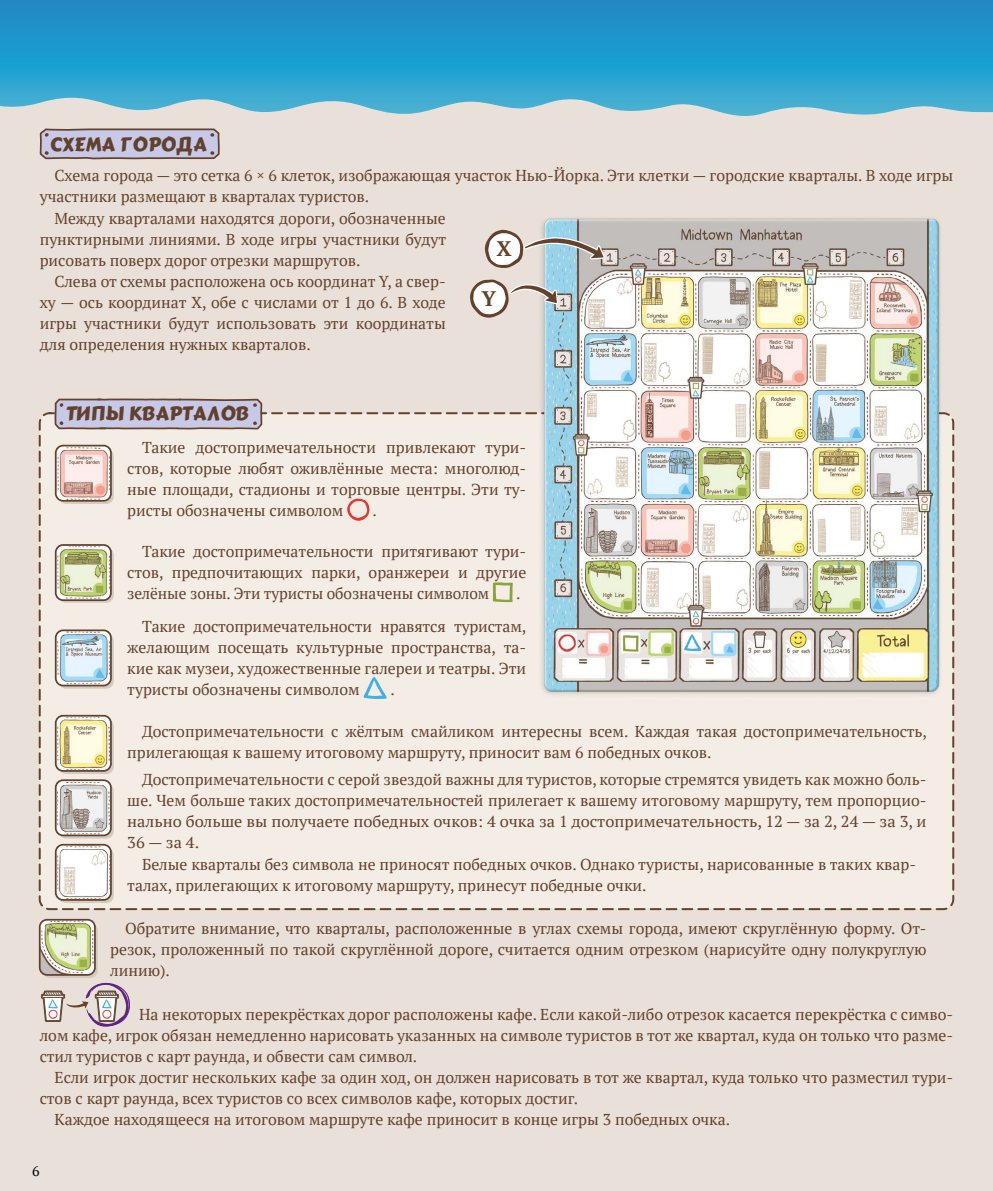
<style>
.page{position:relative;width:993px;height:1191px;background:#fff}
.page>*{position:absolute;margin:0;border:0;box-sizing:border-box;transform-origin:0 0}
.t1{font:700 21px "PT Serif";color:#63412c}
.t2{font:19.25px "Carter One Multi Cyr";letter-spacing:.01em;color:#62412c}
.t3{font:15.75px/21px "PT Serif";color:#63412c;text-align:justify}
.t4{font:14px "PT Serif";color:#000}
</style>
<div class="page">
<div style="left:0;top:0;width:992px;height:1191px;background:#e9e0d9"></div>
<svg style="left:0;top:0;width:992px;height:116px;background:#34a0ce"></svg>
<div style="left:40px;top:413px;width:912px;height:496px;background:#f4ede6;border-radius:10px"></div>
<img style="left:529px;top:218px;width:423px;height:477px">
<svg style="left:59px;top:449px;width:55px;height:55px"></svg>
<img style="left:56px;top:446px;width:54px;height:54px">
<div style="left:55px;top:445px;width:57px;height:56px;border:2px solid #63412c;border-radius:7px"></div>
<div style="left:59px;top:547px;width:55px;height:56px;background:#d4cabf;border-radius:8px"></div>
<img style="left:58px;top:547px;width:51px;height:51px">
<div style="left:55px;top:544px;width:57px;height:57px;border:2px solid #63412c;border-radius:7px"></div>
<svg style="left:59px;top:633px;width:55px;height:55px"></svg>
<img style="left:56px;top:632px;width:54px;height:53px">
<div style="left:55px;top:629px;width:57px;height:57px;border:2px solid #63412c;border-radius:7px"></div>
<svg style="left:59px;top:719px;width:55px;height:55px"></svg>
<img style="left:56px;top:715px;width:55px;height:56px">
<div style="left:55px;top:715px;width:57px;height:56px;border:2px solid #63412c;border-radius:7px"></div>
<svg style="left:59px;top:783px;width:55px;height:55px"></svg>
<img style="left:56px;top:782px;width:55px;height:53px">
<div style="left:55px;top:779px;width:57px;height:57px;border:2px solid #63412c;border-radius:7px"></div>
<svg style="left:59px;top:848px;width:55px;height:55px"></svg>
<img style="left:56px;top:844px;width:55px;height:56px">
<div style="left:55px;top:844px;width:57px;height:56px;border:2px solid #63412c;border-radius:7px"></div>
<div style="left:43px;top:923px;width:55px;height:55px;background:#d4cabf;border-radius:8px"></div>
<img style="left:40px;top:919px;width:55px;height:54px">
<div style="left:39px;top:919px;width:57px;height:56px;border:2px solid #63412c;border-radius:7px"></div>
<svg style="left:470px;top:279px;width:89px;height:39px"></svg>
<svg style="left:484px;top:229px;width:122px;height:39px"></svg>
<svg style="left:41px;top:973px;width:89px;height:54px"></svg>
<svg style="left:39px;top:128px;width:181px;height:32px;background:#bdb9ce"></svg>
<svg style="left:347px;top:498px;width:22px;height:23px"></svg>
<svg style="left:492px;top:582px;width:20px;height:20px"></svg>
<svg style="left:363px;top:677px;width:23px;height:22px"></svg>
<svg style="left:53px;top:398px;width:210px;height:32px;background:#bdb9ce"></svg>
<p class="t2" style="left:50px;top:128px;width:158px">СХЕМА ГОРОДА</p>
<p class="t3" style="left:55px;top:165px;width:899px">Схема города — это сетка 6 × 6 клеток, изображающая участок Нью-Йорка. Эти клетки — городские кварталы. В ходе игры</p>
<p class="t3" style="left:40px;top:186px;width:331px">участники размещают в кварталах туристов.</p>
<p class="t3" style="left:55px;top:207px;width:392px">Между кварталами находятся дороги, обозначенные</p>
<p class="t3" style="left:40px;top:228px;width:408px">пунктирными линиями. В ходе игры участники будут</p>
<p class="t3" style="left:40px;top:249px;width:322px">рисовать поверх дорог отрезки маршрутов.</p>
<p class="t3" style="left:55px;top:270px;width:392px">Слева от схемы расположена ось координат Y, а свер-</p>
<p class="t3" style="left:40px;top:291px;width:407px">ху — ось координат X, обе с числами от 1 до 6. В ходе</p>
<p class="t3" style="left:40px;top:312px;width:407px">игры участники будут использовать эти координаты</p>
<p class="t3" style="left:40px;top:333px;width:272px">для определения нужных кварталов.</p>
<h1 class="t1" style="left:496px;top:234px;width:17px">X</h1>
<h1 class="t1" style="left:481px;top:284px;width:16px">Y</h1>
<p class="t2" style="left:66px;top:397px;width:185px">ТИПЫ КВАРТАЛОВ</p>
<p class="t3" style="left:127px;top:436px;width:400px;text-indent:15px">Такие достопримечательности привлекают тури&shy;стов, которые любят оживлённые места: многолюд&shy;ные площади, стадионы и торговые центры. Эти ту&shy;ристы обозначены символом</p>
<p class="t3" style="left:372px;top:499px;width:6px">.</p>
<p class="t3" style="left:127px;top:540px;width:400px;text-indent:15px">Такие достопримечательности притягивают тури&shy;стов, предпочитающих парки, оранжереи и другие зелёные зоны. Эти туристы обозначены символом</p>
<p class="t3" style="left:142px;top:576px;width:385px;line-height:33.6px;text-indent:374px">.<br>Такие достопримечательности нравятся туристам,</p>
<p class="t3" style="left:127px;top:637px;width:400px">желающим посещать культурные пространства, та&shy;кие как музеи, художественные галереи и театры. Эти туристы обозначены символом</p>
<p class="t3" style="left:390px;top:679px;width:6px">.</p>
<p class="t3" style="left:127px;top:720px;width:801px;text-indent:15px">Достопримечательности с жёлтым смайликом интересны всем. Каждая такая достопримечательность, прилегающая к вашему итоговому маршруту, приносит вам 6 победных очков.</p>
<p class="t3" style="left:127px;top:769px;width:800px;text-indent:15px">Достопримечательности с серой звездой важны для туристов, которые стремятся увидеть как можно боль&shy;ше. Чем больше таких достопримечательностей прилегает к вашему итоговому маршруту, тем пропорцио&shy;нально больше вы получаете победных очков: 4 очка за 1 достопримечательность, 12 — за 2, 24 — за 3, и 36 — за 4.</p>
<p class="t3" style="left:127px;top:853px;width:790px;text-indent:15px">Белые кварталы без символа не приносят победных очков. Однако туристы, нарисованные в таких квар&shy;талах, прилегающих к итоговому маршруту, принесут победные очки.</p>
<p class="t3" style="left:110px;top:917px;width:817px;text-indent:15px">Обратите внимание, что кварталы, расположенные в углах схемы города, имеют скруглённую форму. От&shy;резок, проложенный по такой скруглённой дороге, считается одним отрезком (нарисуйте одну полукруглую линию).</p>
<p class="t3" style="left:40px;top:1003px;width:914px;text-indent:99px">На некоторых перекрёстках дорог расположены кафе. Если какой-либо отрезок касается перекрёстка с симво&shy;лом кафе, игрок обязан немедленно нарисовать указанных на символе туристов в тот же квартал, куда он только что разме&shy;стил туристов с карт раунда, и обвести сам символ.</p>
<p class="t3" style="left:55px;top:1066px;width:899px">Если игрок достиг нескольких кафе за один ход, он должен нарисовать в тот же квартал, куда только что разместил тури-</p>
<p class="t3" style="left:40px;top:1087px;width:539px">стов с карт раунда, всех туристов со всех символов кафе, которых достиг.</p>
<p class="t3" style="left:55px;top:1108px;width:676px">Каждое находящееся на итоговом маршруте кафе приносит в конце игры 3 победных очка.</p>
<p class="t4" style="left:32px;top:1162px;width:9px">6</p>
</div>
